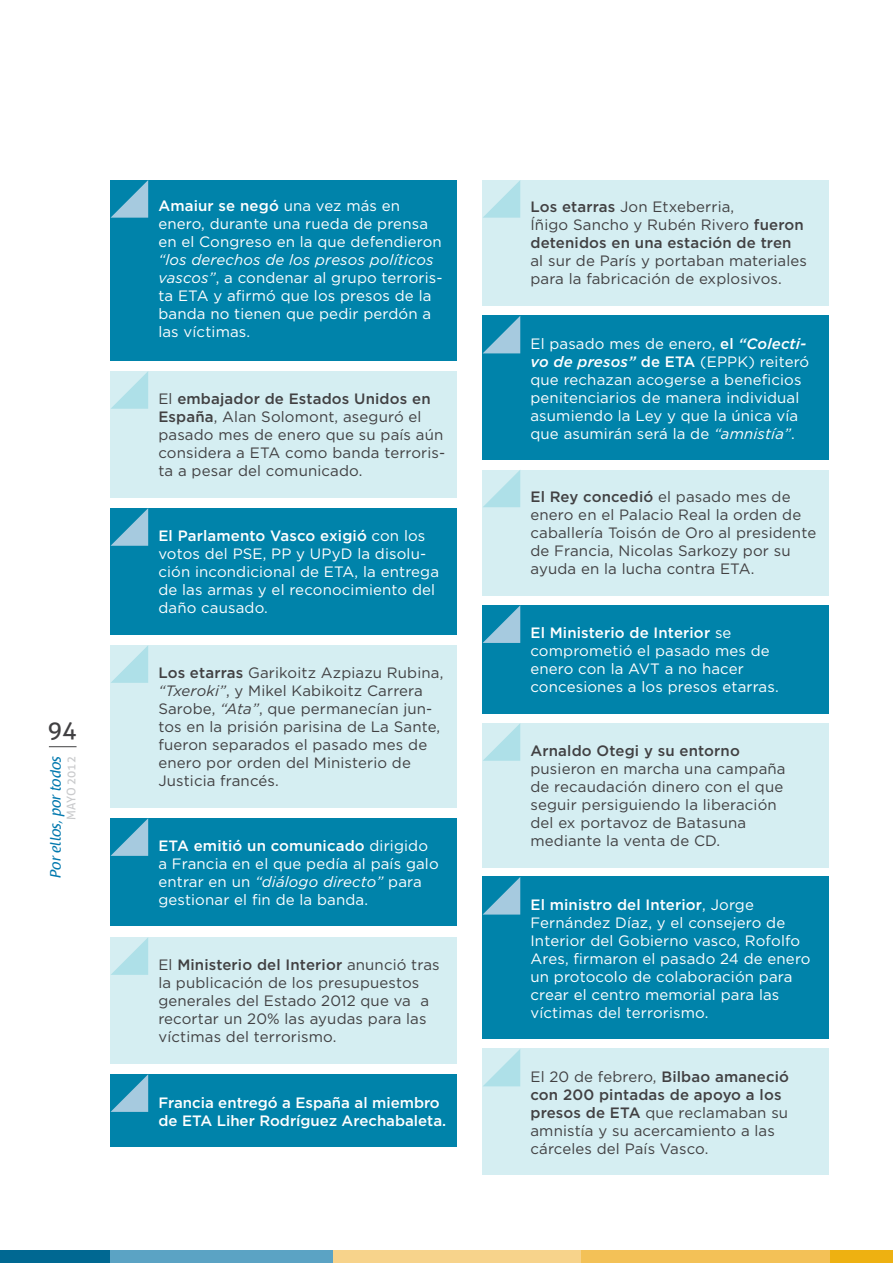
<style>
.page{position:relative;width:893px;height:1263px;background:#fff}
.page>*{position:absolute;margin:0;border:0;box-sizing:border-box;transform-origin:0 0}
.t1{font:24px "Aller";color:#414042}
.t2{font:15px/18px "Gotham";letter-spacing:.01em;color:#414042}
.t3{font:15px/18px "Gotham";letter-spacing:.01em;color:#fff}
.t4{font:500 15px/18px "Gotham";letter-spacing:.01em;color:#414042}
.t5{font:500 15px/18px "Gotham";color:#fff}
.t6{font:15px "Raspoutine Classic";color:#0078ae}
.t7{font:12px "Aller";color:#c9cacc}
.s1{font-weight:500}
.s2{font-style:italic}
.s3{font-weight:400}
.s4{font-weight:500;font-style:italic}
</style>
<div class="page">
<div style="left:0;top:1250px;width:111px;height:13px;background:#006892"></div>
<div style="left:829px;top:1250px;width:64px;height:13px;background:#eeb111"></div>
<div style="left:111px;top:1250px;width:222px;height:13px;background:#5ba3c4"></div>
<div style="left:333px;top:1250px;width:248px;height:13px;background:#f7d38b"></div>
<div style="left:581px;top:1250px;width:248px;height:13px;background:#f3c157"></div>
<svg style="left:49px;top:746px;width:28px;height:1px"></svg>
<div style="left:111px;top:180px;width:346px;height:180px;background:#0083aa"></div>
<svg style="left:111px;top:180px;width:37px;height:38px"></svg>
<div style="left:483px;top:316px;width:346px;height:144px;background:#0083aa"></div>
<svg style="left:483px;top:316px;width:37px;height:37px"></svg>
<div style="left:111px;top:371px;width:346px;height:126px;background:#d5eef2"></div>
<svg style="left:111px;top:371px;width:37px;height:38px"></svg>
<div style="left:483px;top:470px;width:346px;height:125px;background:#d5eef2"></div>
<svg style="left:483px;top:470px;width:37px;height:37px"></svg>
<div style="left:483px;top:605px;width:346px;height:108px;background:#0083aa"></div>
<svg style="left:483px;top:605px;width:37px;height:38px"></svg>
<div style="left:483px;top:877px;width:346px;height:162px;background:#0083aa"></div>
<svg style="left:483px;top:877px;width:37px;height:37px"></svg>
<div style="left:483px;top:180px;width:346px;height:126px;background:#d5eef2"></div>
<svg style="left:483px;top:181px;width:37px;height:37px"></svg>
<div style="left:483px;top:723px;width:346px;height:144px;background:#d5eef2"></div>
<svg style="left:483px;top:724px;width:37px;height:37px"></svg>
<div style="left:111px;top:645px;width:346px;height:162px;background:#d5eef2"></div>
<svg style="left:111px;top:646px;width:37px;height:37px"></svg>
<div style="left:111px;top:937px;width:346px;height:126px;background:#d5eef2"></div>
<svg style="left:111px;top:938px;width:37px;height:37px"></svg>
<div style="left:483px;top:1049px;width:346px;height:126px;background:#d5eef2"></div>
<svg style="left:483px;top:1049px;width:37px;height:37px"></svg>
<div style="left:111px;top:508px;width:346px;height:126px;background:#0083aa"></div>
<svg style="left:111px;top:508px;width:37px;height:38px"></svg>
<div style="left:111px;top:818px;width:346px;height:108px;background:#0083aa"></div>
<svg style="left:111px;top:818px;width:37px;height:38px"></svg>
<div style="left:111px;top:1074px;width:346px;height:73px;background:#0083aa"></div>
<svg style="left:111px;top:1074px;width:37px;height:38px"></svg>
<h1 class="t1" style="left:48px;top:715px;width:30px">94</h1>
<p class="t6" style="left:47px;top:878px;width:124px;rotate:-90deg">Por ellos, por todos</p>
<p class="t7" style="left:64px;top:820px;width:65px;rotate:-90deg">MAYO 2012</p>
<p class="t3" style="left:158px;top:197px;width:285px"><span class="s1">Amaiur se negó</span> una vez más en enero, durante una rueda de prensa en el Congreso en la que defendieron</p>
<p class="t3" style="left:158px;top:251px;width:286px"><span class="s2">“los derechos de los presos políticos vascos”</span>, a condenar al grupo terroris&shy;ta ETA y afirmó que los presos de la banda no tienen que pedir perdón a las víctimas.</p>
<p class="t2" style="left:158px;top:389px;width:288px">El <span class="s1">embajador de Estados Unidos en<br>España</span>, Alan Solomont, aseguró el pasado mes de enero que su país aún considera a ETA como banda terroris&shy;ta a pesar del comunicado.</p>
<p class="t3" style="left:158px;top:526px;width:282px"><span class="s1">El Parlamento Vasco exigió</span> con los votos del PSE, PP y UPyD la disolu&shy;ción incondicional de ETA, la entrega de las armas y el reconocimiento del daño causado.</p>
<p class="t2" style="left:158px;top:664px;width:286px"><span class="s1">Los etarras</span> Garikoitz Azpiazu Rubina, <span class="s2">“Txeroki”</span>, y Mikel Kabikoitz Carrera Sarobe, <span class="s2">“Ata”</span>, que permanecían jun&shy;tos en la prisión parisina de La Sante, fueron separados el pasado mes de enero por orden del Ministerio de Justicia francés.</p>
<p class="t3" style="left:158px;top:836px;width:282px"><span class="s1">ETA emitió un comunicado</span> dirigido a Francia en el que pedía al país galo entrar en un <span class="s2">“diálogo directo”</span> para gestionar el fin de la banda.</p>
<p class="t2" style="left:158px;top:955px;width:283px">El <span class="s1">Ministerio del Interior</span> anunció tras la publicación de los presupuestos generales del Estado 2012 que va a recortar un 20% las ayudas para las víctimas del terrorismo.</p>
<p class="t5" style="left:158px;top:1093px;width:289px">Francia entregó a España al miembro de ETA Liher Rodríguez Arechabaleta.</p>
<p class="t4" style="left:530px;top:197px;width:275px">Los etarras <span class="s3">Jon Etxeberria,<br>Íñigo Sancho y Rubén Rivero</span> fueron detenidos en una estación de tren</p>
<p class="t2" style="left:530px;top:251px;width:278px">al sur de París y portaban materiales para la fabricación de explosivos.</p>
<p class="t3" style="left:530px;top:334px;width:280px">El pasado mes de enero, <span class="s1">el</span> <span class="s4">“Colecti&shy;vo de presos”</span> <span class="s1">de ETA</span> (EPPK) reiteró que rechazan acogerse a beneficios penitenciarios de manera individual asumiendo la Ley y que la única vía que asumirán será la de <span class="s2">“amnistía”</span>.</p>
<p class="t2" style="left:530px;top:487px;width:287px"><span class="s1">El Rey concedió</span> el pasado mes de enero en el Palacio Real la orden de caballería Toisón de Oro al presidente de Francia, Nicolas Sarkozy por su ayuda en la lucha contra ETA.</p>
<p class="t3" style="left:530px;top:624px;width:250px"><span class="s1">El Ministerio de Interior</span> se comprometió el pasado mes de enero con la AVT a no hacer concesiones a los presos etarras.</p>
<p class="t4" style="left:530px;top:742px;width:211px">Arnaldo Otegi y su entorno</p>
<p class="t2" style="left:530px;top:759px;width:257px">pusieron en marcha una campaña de recaudación dinero con el que seguir persiguiendo la liberación del ex portavoz de Batasuna mediante la venta de CD.</p>
<p class="t3" style="left:530px;top:895px;width:282px"><span class="s1">El ministro del Interior</span>, Jorge Fernández Díaz, y el consejero de Interior del Gobierno vasco, Rofolfo Ares, firmaron el pasado 24 de enero un protocolo de colaboración para crear el centro memorial para las víctimas del terrorismo.</p>
<p class="t2" style="left:530px;top:1067px;width:260px">El 20 de febrero, <span class="s1">Bilbao amaneció con 200 pintadas de apoyo a los presos de ETA</span> que reclamaban su amnistía y su acercamiento a las cárceles del País Vasco.</p>
</div>
